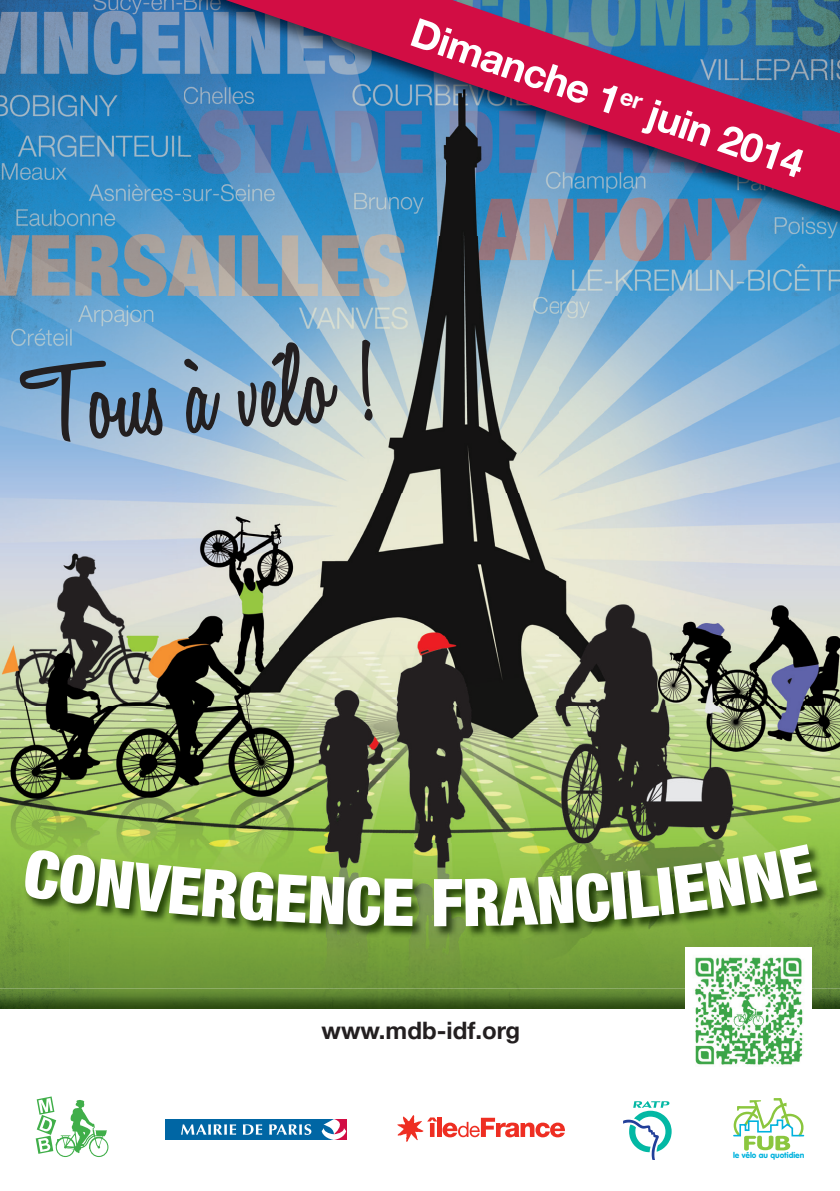
<style>
.page{position:relative;width:840px;height:1191px;background:#fff}
.page>*{position:absolute;margin:0;border:0;box-sizing:border-box;transform-origin:0 0}
.t1{font:600 120px "Honey Script";color:#231f20}
.t2{font:900 condensed 66px "Helvetica Neue";color:#fff}
.t3{font:700 40px "Helvetica Neue";color:#fff}
.t4{font:700 24px "Helvetica Neue";color:#231f20}
.t5{font:700 8px "Volkswagen";color:#00b2dd}
</style>
<div class="page">
<img style="left:0;top:0;width:185px;height:282px">
<img style="left:0;top:282px;width:279px;height:424px">
<img style="left:279px;top:295px;width:560px;height:411px">
<img style="left:0;top:706px;width:839px;height:141px">
<img style="left:0;top:847px;width:69px;height:141px">
<img style="left:770px;top:847px;width:69px;height:141px">
<img style="left:69px;top:938px;width:701px;height:50px">
<img style="left:0;top:988px;width:839px;height:21px">
<svg style="left:397px;top:1115px;width:167px;height:26px"></svg>
<svg style="left:733px;top:1098px;width:72px;height:52px"></svg>
<svg style="left:623px;top:1101px;width:48px;height:59px"></svg>
<svg style="left:36px;top:1096px;width:72px;height:61px"></svg>
<div style="left:165px;top:1119px;width:169px;height:20px;background:#0066a4"></div>
<svg style="left:181px;top:1124px;width:55px;height:10px"></svg>
<svg style="left:243px;top:1124px;width:19px;height:10px"></svg>
<svg style="left:269px;top:1124px;width:42px;height:10px"></svg>
<svg style="left:321px;top:1119px;width:26px;height:21px"></svg>
<img style="left:185px;top:0;width:654px;height:295px">
<svg style="left:226px;top:0;width:613px;height:211px;background:#6e5a88"></svg>
<img style="left:24px;top:844px;width:804px;height:94px">
<img style="left:685px;top:947px;width:126px;height:118px">
<svg style="left:23px;top:847px;width:390px;height:79px;background:#638b2f"></svg>
<svg style="left:465px;top:843px;width:351px;height:83px;background:#60862f"></svg>
<p class="t3" style="left:420px;top:7px;width:414px;rotate:19deg">Dimanche 1<sup>er</sup> juin 2014</p>
<h1 class="t1" style="left:18px;top:333px;width:352px;rotate:-4deg">Tous à vélo !</h1>
<h2 class="t2" style="left:431px;top:862px;width:33px">F</h2>
<p class="t4" style="left:321px;top:1015px;width:200px">www.mdb-idf.org</p>
<p class="t5" style="left:732px;top:1149px;width:73px">le vélo au quotidien</p>
</div>
